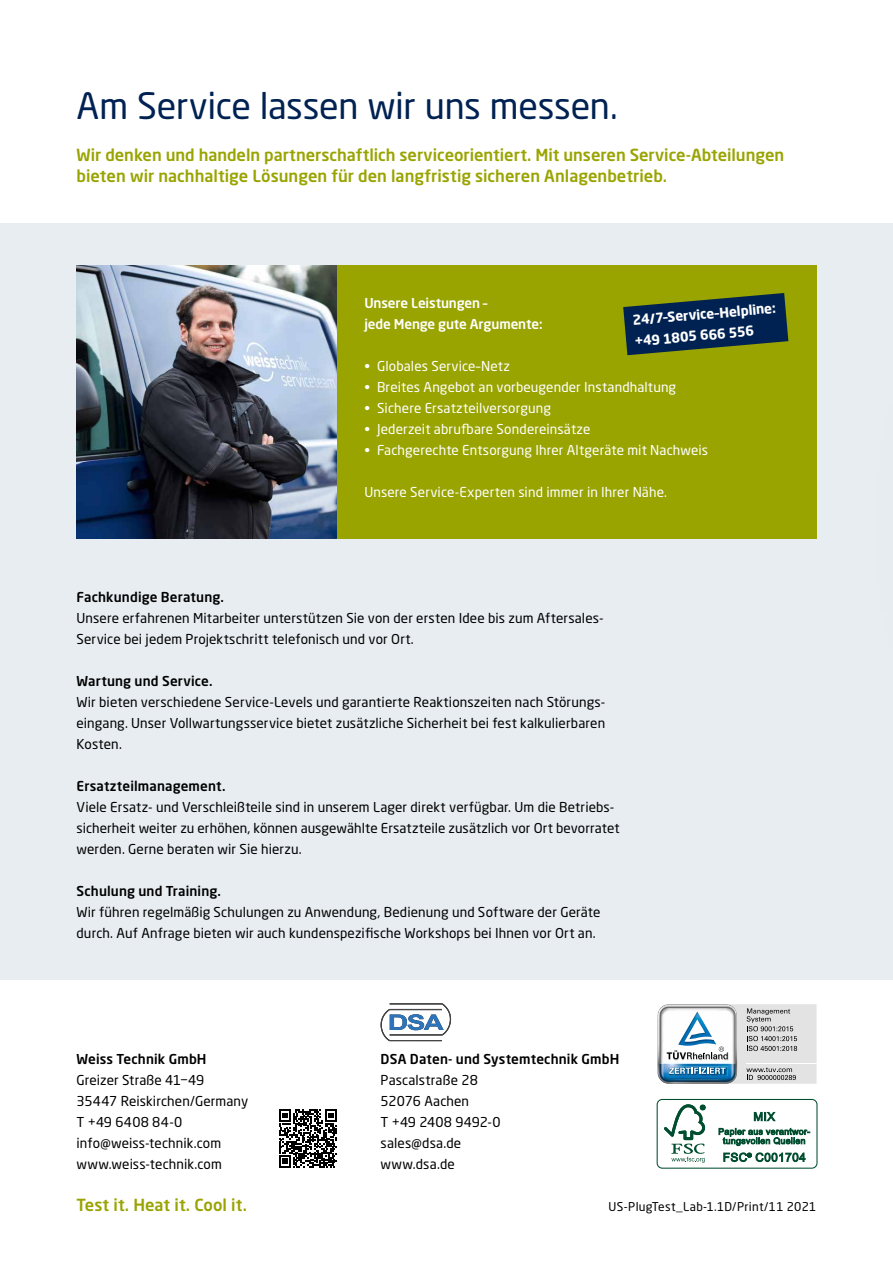
<style>
.page{position:relative;width:893px;height:1263px;background:#fff}
.page>*{position:absolute;margin:0;border:0;box-sizing:border-box;transform-origin:0 0}
.t1{font:36px "Neo Sans W1 G";letter-spacing:-.01em;color:#002252}
.t2{font:500 16.5px/21px "Neo Sans W1 G";color:#99a400}
.t3{font:13.5px/21px "Neo Sans W1 G";letter-spacing:.005em;color:#000}
.t4{font:13.5px "Neo Sans W1 G";letter-spacing:.005em;color:#fff}
.t5{font:500 13.5px "Neo Sans W1 G";letter-spacing:.01em;color:#000}
.t6{font:500 13.5px/21px "Neo Sans W1 G";letter-spacing:-.01em;color:#fff}
.t7{font:700 13.5px/21px "Neo Sans W1 G";color:#fff}
.t8{font:12px "Neo Sans W1 G";letter-spacing:.02em;color:#000}
</style>
<div class="page">
<div style="left:0;top:223px;width:893px;height:757px;background:#e7edf1"></div>
<div style="left:337px;top:266px;width:479px;height:273px;background:#99a400"></div>
<img style="left:77px;top:266px;width:260px;height:273px">
<svg style="left:623px;top:293px;width:165px;height:62px"></svg>
<svg style="left:279px;top:1109px;width:58px;height:58px"></svg>
<svg style="left:381px;top:1003px;width:70px;height:38px"></svg>
<svg style="left:657px;top:1004px;width:160px;height:80px"></svg>
<div style="left:657px;top:1099px;width:160px;height:70px;border:1px solid #004e2f;border-radius:5px"></div>
<svg style="left:664px;top:1104px;width:41px;height:59px"></svg>
<svg style="left:754px;top:1111px;width:21px;height:11px"></svg>
<svg style="left:719px;top:1128px;width:91px;height:18px"></svg>
<svg style="left:723px;top:1152px;width:83px;height:10px"></svg>
<h1 class="t1" style="left:77px;top:83px;width:543px">Am Service lassen wir uns messen.</h1>
<p class="t2" style="left:77px;top:144px;width:709px">Wir denken und handeln partnerschaftlich serviceorientiert. Mit unseren Service-Abteilungen bieten wir nachhaltige Lösungen für den langfristig sicheren Anlagenbetrieb.</p>
<p class="t6" style="left:364px;top:292px;width:180px">Unsere Leistungen –<br>jede Menge gute Argumente:</p>
<p class="t4" style="left:364px;top:357px;width:147px">• Globales Service–Netz</p>
<p class="t4" style="left:364px;top:378px;width:313px">• Breites Angebot an vorbeugender Instandhaltung</p>
<p class="t4" style="left:364px;top:399px;width:188px">• Sichere Ersatzteilversorgung</p>
<p class="t4" style="left:364px;top:420px;width:228px">• Jederzeit abrufbare Sondereinsätze</p>
<p class="t4" style="left:364px;top:441px;width:345px">• Fachgerechte Entsorgung Ihrer Altgeräte mit Nachweis</p>
<p class="t4" style="left:364px;top:483px;width:304px">Unsere Service-Experten sind immer in Ihrer Nähe.</p>
<p class="t7" style="left:632px;top:309px;width:145px;rotate:-5deg">24/7–Service–Helpline: +49 1805 666 556</p>
<p class="t5" style="left:77px;top:588px;width:149px">Fachkundige Beratung.</p>
<p class="t3" style="left:77px;top:607px;width:529px">Unsere erfahrenen Mitarbeiter unterstützen Sie von der ersten Idee bis zum Aftersales-<br>Service bei jedem Projektschritt telefonisch und vor Ort.</p>
<p class="t5" style="left:77px;top:672px;width:138px">Wartung und Service.</p>
<p class="t3" style="left:77px;top:691px;width:530px;text-align:justify">Wir bieten verschiedene Service-Levels und garantierte Reaktionszeiten nach Störungs&shy;eingang. Unser Vollwartungsservice bietet zusätzliche Sicherheit bei fest kalkulierbaren Kosten.</p>
<p class="t5" style="left:77px;top:777px;width:151px">Ersatzteilmanagement.</p>
<p class="t3" style="left:77px;top:796px;width:545px">Viele Ersatz- und Verschleißteile sind in unserem Lager direkt verfügbar. Um die Betriebs&shy;sicherheit weiter zu erhöhen, können ausgewählte Ersatzteile zusätzlich vor Ort bevorratet werden. Gerne beraten wir Sie hierzu.</p>
<p class="t5" style="left:77px;top:882px;width:146px">Schulung und Training.</p>
<p class="t3" style="left:77px;top:901px;width:525px">Wir führen regelmäßig Schulungen zu Anwendung, Bedienung und Software der Geräte durch. Auf Anfrage bieten wir auch kundenspezifische Workshops bei Ihnen vor Ort an.</p>
<p class="t5" style="left:77px;top:1050px;width:132px">Weiss Technik GmbH</p>
<p class="t3" style="left:77px;top:1069px;width:173px">Greizer Straße 41−49<br>35447 Reiskirchen/Germany<br>T +49 6408 84-0 info@weiss-technik.com www.weiss-technik.com</p>
<p class="t5" style="left:381px;top:1050px;width:240px">DSA Daten- und Systemtechnik GmbH</p>
<p class="t3" style="left:381px;top:1069px;width:121px">Pascalstraße 28<br>52076 Aachen<br>T +49 2408 9492-0 sales@dsa.de www.dsa.de</p>
<p class="t2" style="left:77px;top:1194px;width:172px">Test it. Heat it. Cool it.</p>
<p class="t8" style="left:609px;top:1199px;width:209px">US-PlugTest_Lab-1.1D/Print/11 2021</p>
</div>
